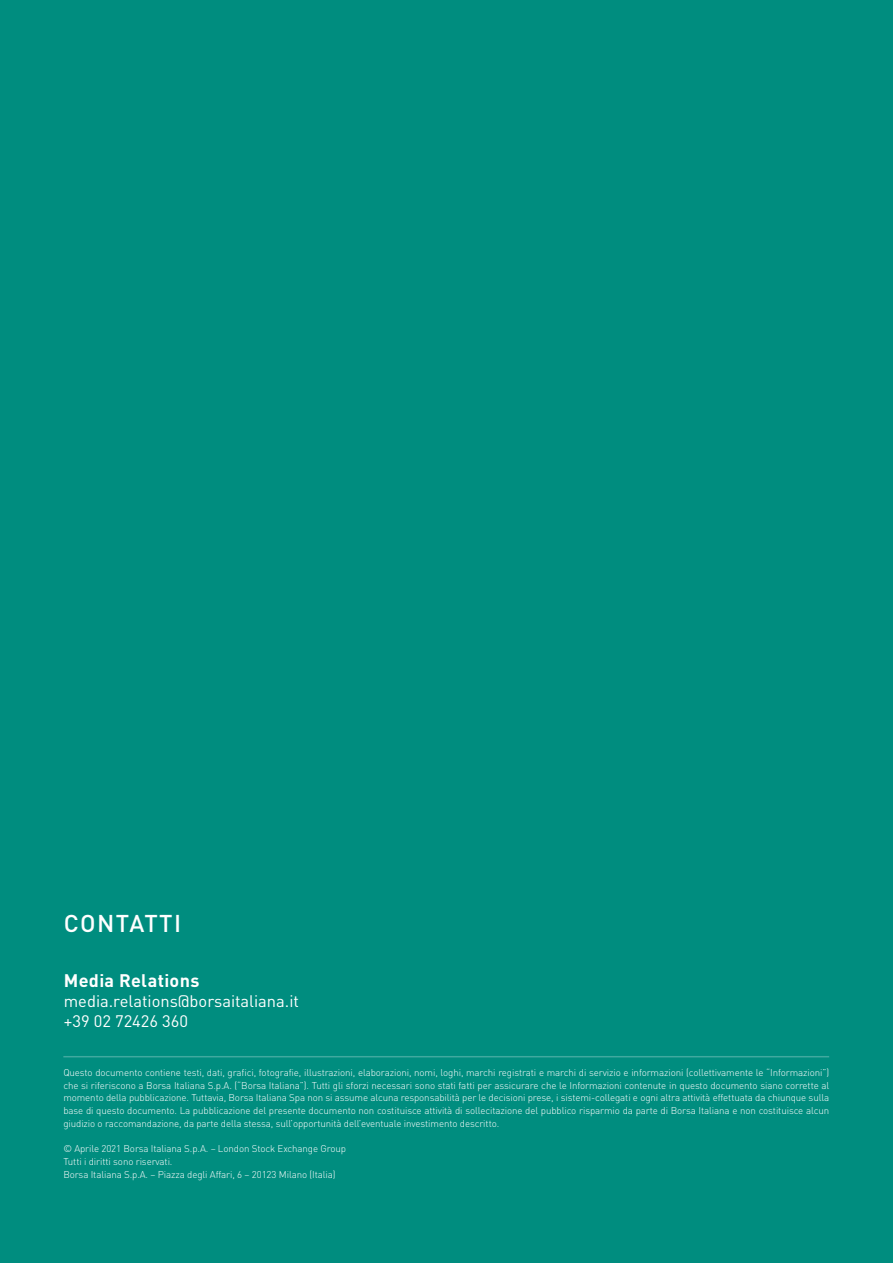
<style>
.page{position:relative;width:893px;height:1263px;background:#008d7f}
.page>*{position:absolute;margin:0;border:0;box-sizing:border-box;transform-origin:0 0}
.t1{font:500 24px "DIN Pro";letter-spacing:.06em;color:#fff}
.t2{font:700 18px "DIN Pro";letter-spacing:.02em;color:#fff}
.t3{font:16.5px/19.8px "DIN Pro";color:#fff}
.t4{font:300 9.75px/12.8px "DIN Pro";letter-spacing:-.01em;color:#fff;text-align:justify}
</style>
<div class="page">
<hr style="left:63px;top:1056px;width:766px;height:1px;background:#40a99f">
<h1 class="t1" style="left:64px;top:904px;width:119px">CONTATTI</h1>
<h2 class="t2" style="left:64px;top:966px;width:137px">Media Relations</h2>
<h3 class="t3" style="left:64px;top:990px;width:237px">media.relations@borsaitaliana.it +39 02 72426 360</h3>
<p class="t4" style="left:63px;top:1065px;width:767px">Questo documento contiene testi, dati, grafici, fotografie, illustrazioni, elaborazioni, nomi, loghi, marchi registrati e marchi di servizio e informazioni (collettivamente le “Informazioni”) che si riferiscono a Borsa Italiana S.p.A. (“Borsa Italiana”). Tutti gli sforzi necessari sono stati fatti per assicurare che le Informazioni contenute in questo documento siano corrette al momento della pubblicazione. Tuttavia, Borsa Italiana Spa non si assume alcuna responsabilità per le decisioni prese, i sistemi-collegati e ogni altra attività effettuata da chiunque sulla base di questo documento. La pubblicazione del presente documento non costituisce attività di sollecitazione del pubblico risparmio da parte di Borsa Italiana e non costituisce alcun giudizio o raccomandazione, da parte della stessa, sull’opportunità dell’eventuale investimento descritto.</p>
<p class="t4" style="left:63px;top:1142px;width:284px;text-align:left">© Aprile 2021 Borsa Italiana S.p.A. – London Stock Exchange Group<br>Tutti i diritti sono riservati.<br>Borsa Italiana S.p.A. – Piazza degli Affari, 6 – 20123 Milano (Italia)</p>
</div>
